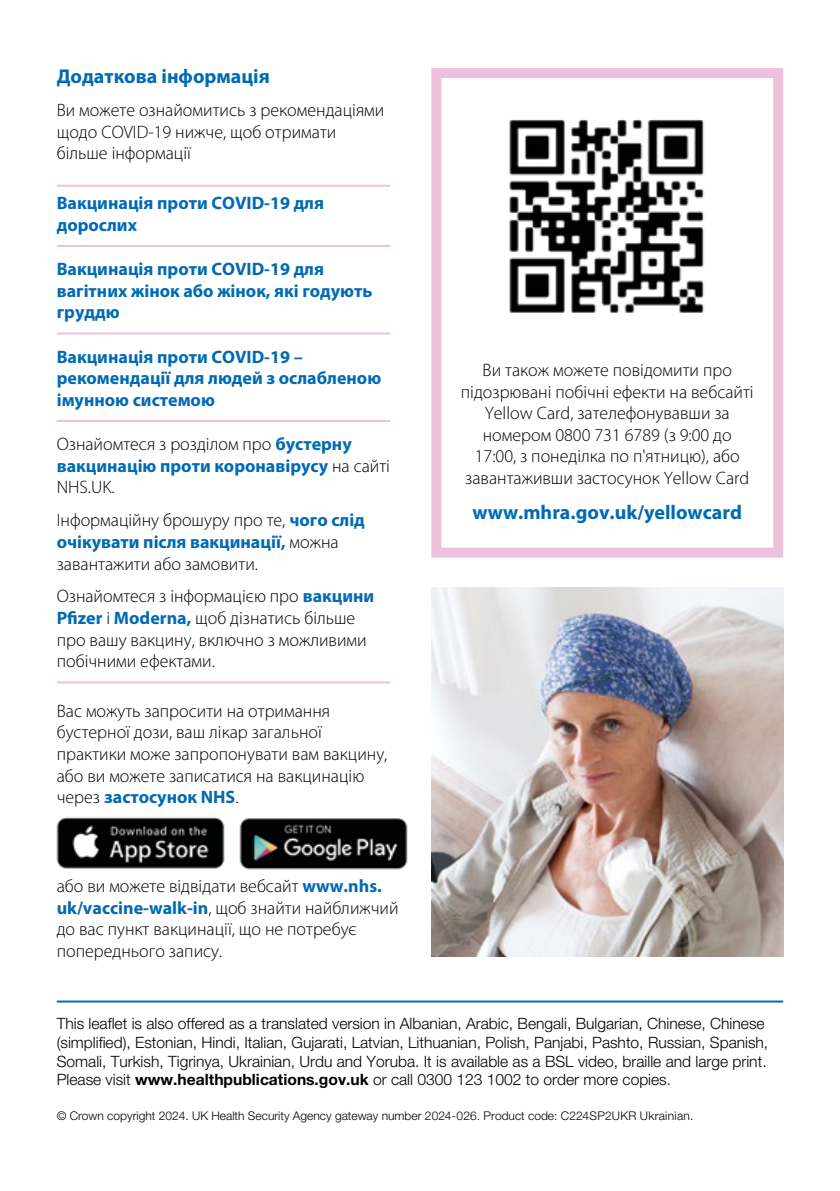
<style>
.page{position:relative;width:840px;height:1191px;background:#fff}
.page>*{position:absolute;margin:0;border:0;box-sizing:border-box;transform-origin:0 0}
.t1{font:700 20px "Myriad Pro";color:#006ab4}
.t2{font:300 18px/21.6px "Myriad Pro";color:#000}
.t3{font:700 18px/21.6px "Myriad Pro";color:#006ab4}
.t4{font:300 15.6px/18.8px "Helvetica Neue LT Pro";color:#000}
.t5{font:300 12px "Helvetica Neue LT Pro";color:#000}
.s1{font-weight:700;color:#006ab4}
.s2{font-weight:700;color:#006ab5}
.s3{font-weight:700}
</style>
<div class="page">
<div style="left:431px;top:68px;width:351px;height:489px;border:10px solid #edc1dc"></div>
<hr style="left:57px;top:185px;width:333px;height:2px;background:#edc1dc">
<hr style="left:57px;top:245px;width:333px;height:2px;background:#edc1dc">
<hr style="left:57px;top:332px;width:333px;height:2px;background:#edc1dc">
<hr style="left:57px;top:420px;width:333px;height:2px;background:#edc1dc">
<hr style="left:57px;top:681px;width:333px;height:2px;background:#edc1dc">
<img style="left:509px;top:119px;width:195px;height:194px">
<hr style="left:57px;top:1000px;width:725px;height:2px;background:#006ab4">
<img style="left:239px;top:818px;width:168px;height:52px">
<img style="left:57px;top:817px;width:168px;height:52px">
<img style="left:431px;top:587px;width:351px;height:370px">
<p class="t1" style="left:57px;top:63px;width:214px">Додаткова інформація</p>
<p class="t2" style="left:57px;top:99px;width:329px">Ви можете ознайомитись з рекомендаціями щодо COVID-19 нижче, щоб отримати більше інформації</p>
<p class="t3" style="left:57px;top:192px;width:269px">Вакцинація проти COVID-19 для дорослих</p>
<p class="t3" style="left:57px;top:258px;width:317px">Вакцинація проти COVID-19 для вагітних жінок або жінок, які годують груддю</p>
<p class="t3" style="left:57px;top:345px;width:326px">Вакцинація проти COVID-19 – рекомендації для людей з ослабленою імунною системою</p>
<p class="t2" style="left:57px;top:433px;width:334px">Ознайомтеся з розділом про <span class="s1">бустерну вакцинацію проти коронавірусу</span> на сайті<br>NHS.UK.</p>
<p class="t2" style="left:57px;top:509px;width:309px">Інформаційну брошуру про те, <span class="s1">чого слід очікувати після вакцинації,</span> можна завантажити або замовити.</p>
<p class="t2" style="left:57px;top:585px;width:319px">Ознайомтеся з інформацією про <span class="s2">вакцини Pfizer</span> і <span class="s2">Moderna,</span> щоб дізнатись більше про вашу вакцину, включно з можливими побічними ефектами.</p>
<p class="t2" style="left:57px;top:700px;width:332px">Вас можуть запросити на отримання бустерної дози, ваш лікар загальної практики може запропонувати вам вакцину, або ви можете записатися на вакцинацію через <span class="s1">застосунок NHS</span>.</p>
<p class="t2" style="left:57px;top:875px;width:343px">або ви можете відвідати вебсайт <span class="s1">www.nhs. uk/vaccine-walk-in</span>, щоб знайти найближчий до вас пункт вакцинації, що не потребує попереднього запису.</p>
<p class="t2" style="left:460px;top:359px;width:294px;text-align:center">Ви також можете повідомити про підозрювані побічні ефекти на вебсайті Yellow Card, зателефонувавши за номером 0800 731 6789 (з 9:00 до 17:00, з понеділка по п'ятницю), або завантаживши застосунок Yellow Card</p>
<p class="t1" style="left:472px;top:499px;width:271px">www.mhra.gov.uk/yellowcard</p>
<p class="t4" style="left:57px;top:1014px;width:712px">This leaflet is also offered as a translated version in Albanian, Arabic, Bengali, Bulgarian, Chinese, Chinese (simplified), Estonian, Hindi, Italian, Gujarati, Latvian, Lithuanian, Polish, Panjabi, Pashto, Russian, Spanish, Somali, Turkish, Tigrinya, Ukrainian, Urdu and Yoruba. It is available as a BSL video, braille and large print.<br>Please visit <span class="s3">www.healthpublications.gov.uk</span> or call 0300 123 1002 to order more copies.</p>
<p class="t5" style="left:57px;top:1108px;width:637px">© Crown copyright 2024. UK Health Security Agency gateway number 2024-026. Product code: C224SP2UKR Ukrainian.</p>
</div>
